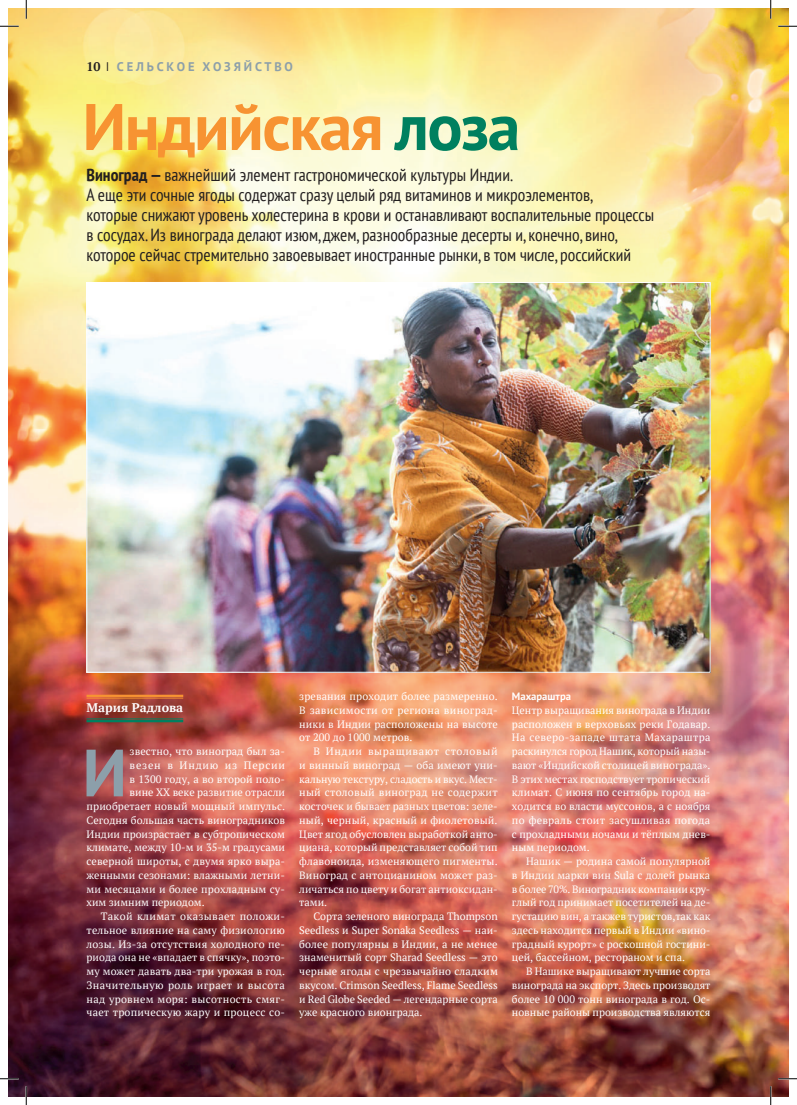
<style>
.page{position:relative;width:797px;height:1105px;background:#fff}
.page>*{position:absolute;margin:0;border:0;box-sizing:border-box;transform-origin:0 0}
.t1{font:700 66.75px "PT Sans";color:#8c9faa}
.t2{font:700 65.62px "PT Sans";letter-spacing:-.025em;color:#f79332}
.t3{font:condensed 17.5px/20px "PT Sans";color:#231f20}
.t4{font:700 12.5px "PT Sans";letter-spacing:.23em;color:#8c9faa}
.t5{font:700 12.5px "PT Serif";color:#fff}
.t6{font:10.62px/13.8px "PT Serif";letter-spacing:.005em;color:#fff;text-align:justify}
.t7{font:10.62px "PT Serif";letter-spacing:.035em;color:#fff}
.t8{font:10.62px "PT Serif";letter-spacing:.025em;color:#fff}
.t9{font:10.62px "PT Serif";letter-spacing:.07em;color:#fff}
.t10{font:700 10.62px "PT Sans";color:#fff}
.s1{font-family:"PT Serif";color:#231f20}
.s2{font-weight:400;font-stretch:condensed;color:#231f20}
.s3{color:#00805f}
.s4{font-weight:700}
</style>
<div class="page">
<img style="left:9px;top:9px;width:779px;height:1087px">
<hr style="left:86px;top:718px;width:97px;height:1px;background:#00805f">
<hr style="left:86px;top:720px;width:97px;height:2px;background:#00805f">
<hr style="left:86px;top:695px;width:97px;height:2px;background:#f79332">
<hr style="left:86px;top:698px;width:97px;height:1px;background:#f79332">
<img style="left:88px;top:284px;width:620px;height:386px">
<svg style="left:0;top:25px;width:19px;height:2px"></svg>
<svg style="left:778px;top:25px;width:19px;height:2px"></svg>
<svg style="left:0;top:1078px;width:19px;height:1px"></svg>
<svg style="left:778px;top:1078px;width:19px;height:1px"></svg>
<svg style="left:25px;top:0;width:2px;height:19px"></svg>
<svg style="left:25px;top:1086px;width:2px;height:19px"></svg>
<svg style="left:770px;top:0;width:1px;height:19px"></svg>
<svg style="left:770px;top:1086px;width:1px;height:19px"></svg>
<p class="t4" style="left:86px;top:58px;width:208px"><span class="s1">10</span> <span class="s2">I</span> СЕЛЬСКОЕ ХОЗЯЙСТВО</p>
<h2 class="t2" style="left:82px;top:83px;width:439px">Индийская <span class="s3">лоза</span></h2>
<p class="t3" style="left:86px;top:164px;width:569px"><span class="s4">Виноград —</span> важнейший элемент гастрономической культуры Индии.<br>А еще эти сочные ягоды содержат сразу целый ряд витаминов и микроэлементов,<br>которые снижают уровень холестерина в крови и останавливают воспалительные процессы в сосудах. Из винограда делают изюм, джем, разнообразные десерты и, конечно, вино, которое сейчас стремительно завоевывает иностранные рынки, в том числе, российский</p>
<p class="t5" style="left:86px;top:699px;width:98px">Мария Радлова</p>
<h1 class="t1" style="left:82px;top:728px;width:46px">И</h1>
<p class="t6" style="left:130px;top:744px;width:157px">звестно, что виноград был за-</p>
<p class="t9" style="left:130px;top:758px;width:157px">везен в Индию из Персии</p>
<p class="t6" style="left:130px;top:772px;width:157px">в 1300 году, а во второй поло-</p>
<p class="t6" style="left:130px;top:785px;width:157px">вине XX веке развитие отрасли</p>
<p class="t6" style="left:86px;top:799px;width:200px">приобретает новый мощный импульс.</p>
<p class="t6" style="left:86px;top:813px;width:200px">Сегодня большая часть виноградников</p>
<p class="t6" style="left:86px;top:827px;width:200px">Индии произрастает в субтропическом</p>
<p class="t6" style="left:86px;top:840px;width:200px">климате, между 10‑м и 35‑м градусами</p>
<p class="t6" style="left:86px;top:854px;width:200px">северной широты, с двумя ярко выра-</p>
<p class="t6" style="left:86px;top:868px;width:200px">женными сезонами: влажными летни-</p>
<p class="t6" style="left:86px;top:882px;width:200px">ми месяцами и более прохладным су-</p>
<p class="t6" style="left:86px;top:895px;width:120px">хим зимним периодом.</p>
<p class="t7" style="left:101px;top:909px;width:186px">Такой климат оказывает положи-</p>
<p class="t6" style="left:86px;top:923px;width:200px">тельное влияние на саму физиологию</p>
<p class="t6" style="left:86px;top:937px;width:200px">лозы. Из-за отсутствия холодного пе-</p>
<p class="t6" style="left:86px;top:950px;width:200px">риода она не «впадает в спячку», поэто-</p>
<p class="t6" style="left:86px;top:964px;width:200px">му может давать два-три урожая в год.</p>
<p class="t7" style="left:86px;top:978px;width:200px">Значительную роль играет и высота</p>
<p class="t8" style="left:86px;top:992px;width:200px">над уровнем моря: высотность смяг-</p>
<p class="t6" style="left:86px;top:1005px;width:200px">чает тропическую жару и процесс со-</p>
<p class="t6" style="left:299px;top:689px;width:200px">зревания проходит более размеренно.<br>В зависимости от региона виноград&shy;ники в Индии расположены на высоте от 200 до 1000 метров.</p>
<p class="t6" style="left:299px;top:744px;width:200px;text-indent:14px">В Индии выращивают столовый и винный виноград — оба имеют уни&shy;кальную текстуру, сладость и вкус. Мест&shy;ный столовый виноград не содержит косточек и бывает разных цветов: зеле&shy;ный, черный, красный и фиолетовый.<br>Цвет ягод обусловлен выработкой анто&shy;циана, который представляет собой тип флавоноида, изменяющего пигменты.<br>Виноград с антоцианином может раз&shy;личаться по цвету и богат антиоксидан&shy;тами.</p>
<p class="t6" style="left:299px;top:909px;width:200px;text-indent:14px">Сорта зеленого винограда Thompson Seedless и Super Sonaka Seedless — наи&shy;более популярны в Индии, а не менее знаменитый сорт Sharad Seedless — это черные ягоды с чрезвычайно сладким вкусом. Crimson Seedless, Flame Seedless и Red Globe Seeded — легендарные сорта уже красного вионграда.</p>
<p class="t10" style="left:512px;top:689px;width:61px">Махараштра</p>
<p class="t6" style="left:512px;top:703px;width:200px">Центр выращивания винограда в Индии расположен в верховьях реки Годавар.<br>На северо-западе штата Махараштра раскинулся город Нашик, который назы&shy;вают «Индийской столицей винограда».<br>В этих местах господствует тропический климат. С июня по сентябрь город на&shy;ходится во власти муссонов, а с ноября по февраль стоит засушливая погода с прохладными ночами и тёплым днев&shy;ным периодом.</p>
<p class="t6" style="left:512px;top:854px;width:200px;text-indent:14px">Нашик — родина самой популярной в Индии марки вин Sula с долей рынка в более 70%. Виноградник компании кру&shy;глый год принимает посетителей на де&shy;густацию вин, а такжев туристов,так как здесь находится первый в Индии «вино&shy;градный курорт» с роскошной гостини&shy;цей, бассейном, рестораном и спа.</p>
<p class="t6" style="left:512px;top:964px;width:200px;text-indent:14px">В Нашике выращивают лучшие сорта винограда на экспорт. Здесь производят более 10 000 тонн винограда в год. Ос&shy;новные районы производства являются</p>
</div>
